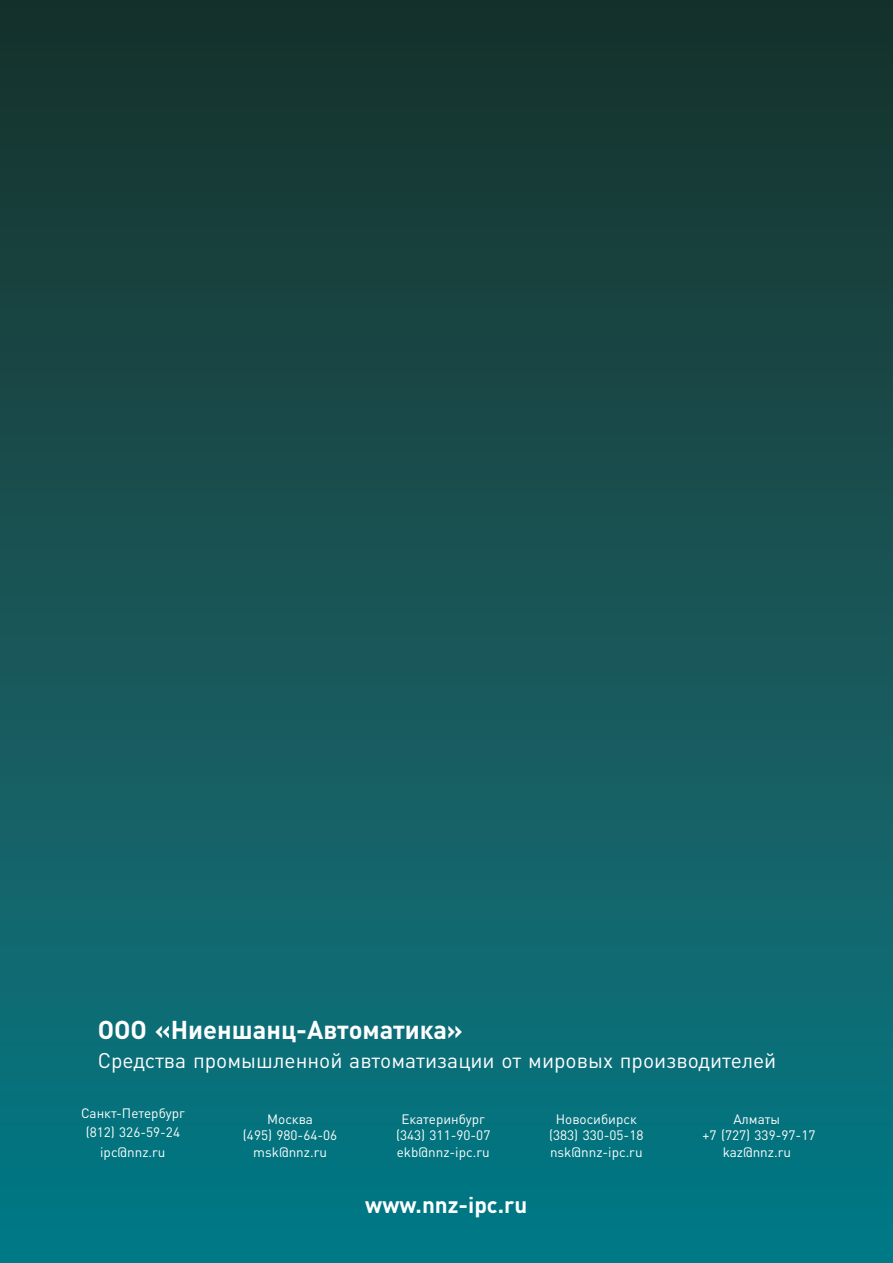
<style>
.page{position:relative;width:893px;height:1263px;background:#fff}
.page>*{position:absolute;margin:0;border:0;box-sizing:border-box;transform-origin:0 0}
.t1{font:700 25.5px "DIN Pro";color:#fff}
.t2{font:700 22.5px "DIN Pro";color:#fff}
.t3{font:21px "DIN Pro";color:#fff}
.t4{font:13.5px/16.5px "DIN Pro";color:#fff;text-align:center}
</style>
<div class="page">
<div style="left:0;top:0;width:893px;height:1263px;background:linear-gradient(to bottom,#1d312a,#097b88)"></div>
<h1 class="t1" style="left:98px;top:1008px;width:367px">ООО «Ниеншанц-Автоматика»</h1>
<h3 class="t3" style="left:98px;top:1044px;width:680px">Средства промышленной автоматизации от мировых производителей</h3>
<p class="t4" style="left:81px;top:1102px;width:105px;line-height:19.5px">Санкт-Петербург (812) 326-59-24 ipc@nnz.ru</p>
<p class="t4" style="left:243px;top:1109px;width:96px">Москва<br>(495) 980-64-06 msk@nnz.ru</p>
<p class="t4" style="left:396px;top:1109px;width:96px">Екатеринбург (343) 311-90-07 ekb@nnz-ipc.ru</p>
<p class="t4" style="left:549px;top:1109px;width:96px">Новосибирск (383) 330-05-18 nsk@nnz-ipc.ru</p>
<p class="t4" style="left:703px;top:1109px;width:114px">Алматы<br>+7 (727) 339-97-17 kaz@nnz.ru</p>
<h2 class="t2" style="left:365px;top:1186px;width:164px">www.nnz-ipc.ru</h2>
</div>
